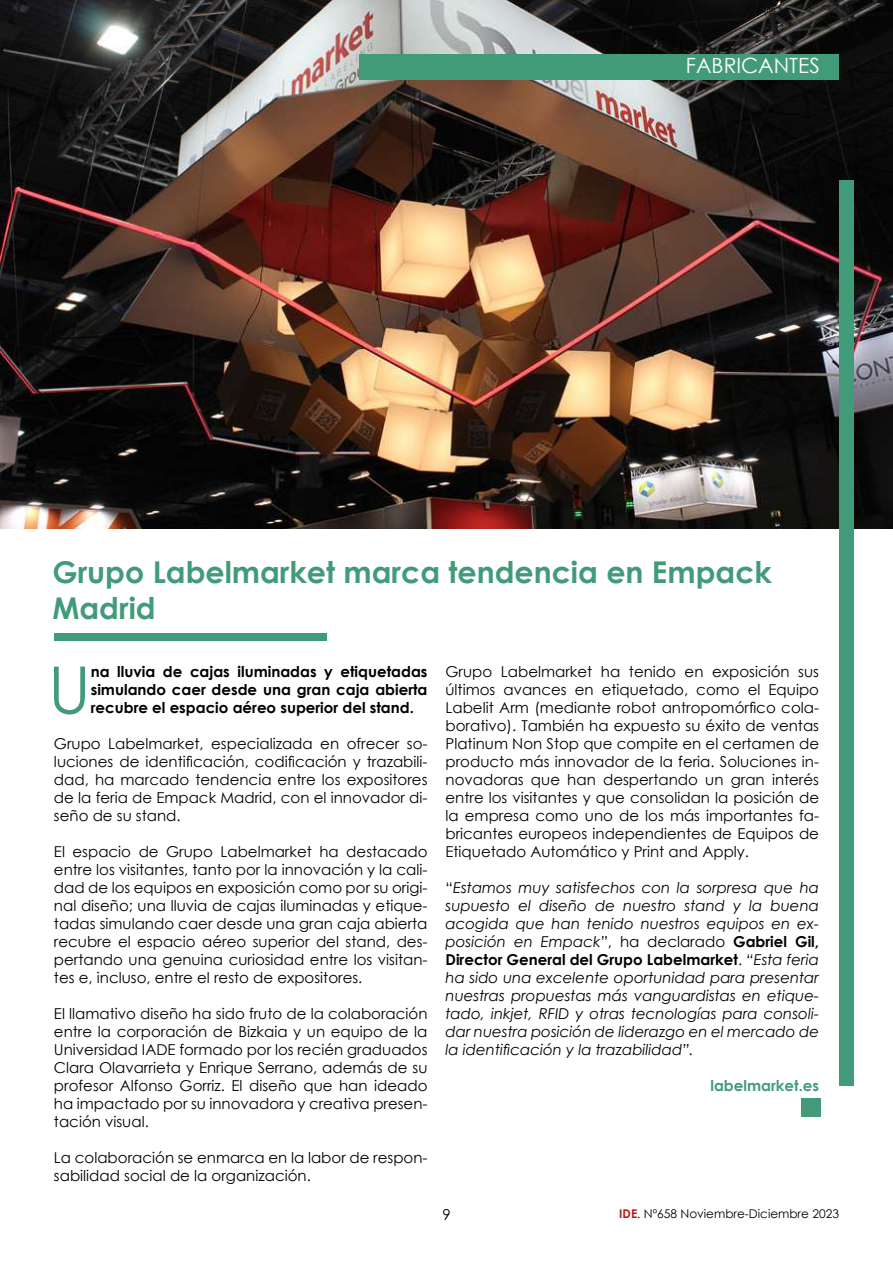
<style>
.page{position:relative;width:893px;height:1263px;background:#fff}
.page>*{position:absolute;margin:0;border:0;box-sizing:border-box;transform-origin:0 0}
.t1{font:65.1px "Century Gothic";color:#429b78}
.t2{font:700 30px/36px "Century Gothic";color:#429b78}
.t3{font:21px "Century Gothic";color:#fff}
.t4{font:15px/18px "Century Gothic";color:#000;text-align:justify}
.t5{font:italic 15px/18px "Century Gothic";color:#000;text-align:justify}
.t6{font:700 15px/18px "Century Gothic";color:#000;text-align:justify}
.t7{font:700 15px "Century Gothic";color:#429b78}
.t8{font:12px "Century Gothic";color:#000}
.s1{font-style:normal}
.s2{font-weight:700;font-style:normal}
.s3{font-weight:700;color:#b01917}
</style>
<div class="page">
<img style="left:0;top:0;width:893px;height:529px">
<div style="left:54px;top:633px;width:273px;height:7px;background:#429b78"></div>
<div style="left:801px;top:1098px;width:19px;height:18px;background:#429b78"></div>
<div style="left:360px;top:54px;width:479px;height:25px;background:#429b78"></div>
<div style="left:839px;top:180px;width:15px;height:906px;background:#429b78"></div>
<h3 class="t3" style="left:686px;top:51px;width:136px">FABRICANTES</h3>
<h2 class="t2" style="left:52px;top:553px;width:721px">Grupo Labelmarket marca tendencia en Empack<br>Madrid</h2>
<h1 class="t1" style="left:48px;top:644px;width:44px">U</h1>
<p class="t6" style="left:91px;top:662px;width:338px">na lluvia de cajas iluminadas y etiquetadas simulando caer desde una gran caja abierta recubre el espacio aéreo superior del stand.</p>
<p class="t4" style="left:54px;top:735px;width:375px">Grupo Labelmarket, especializada en ofrecer so&shy;luciones de identificación, codificación y trazabili&shy;dad, ha marcado tendencia entre los expositores de la feria de Empack Madrid, con el innovador di&shy;seño de su stand.</p>
<p class="t4" style="left:54px;top:843px;width:375px">El espacio de Grupo Labelmarket ha destacado entre los visitantes, tanto por la innovación y la cali&shy;dad de los equipos en exposición como por su origi&shy;nal diseño; una lluvia de cajas iluminadas y etique&shy;tadas simulando caer desde una gran caja abierta recubre el espacio aéreo superior del stand, des&shy;pertando una genuina curiosidad entre los visitan&shy;tes e, incluso, entre el resto de expositores.</p>
<p class="t4" style="left:54px;top:1005px;width:375px">El llamativo diseño ha sido fruto de la colaboración entre la corporación de Bizkaia y un equipo de la Universidad IADE formado por los recién graduados Clara Olavarrieta y Enrique Serrano, además de su profesor Alfonso Gorriz. El diseño que han ideado ha impactado por su innovadora y creativa presen&shy;tación visual.</p>
<p class="t4" style="left:54px;top:1149px;width:375px">La colaboración se enmarca en la labor de respon&shy;sabilidad social de la organización.</p>
<p class="t4" style="left:445px;top:663px;width:375px">Grupo Labelmarket ha tenido en exposición sus últimos avances en etiquetado, como el Equipo Labelit Arm (mediante robot antropomórfico cola&shy;borativo). También ha expuesto su éxito de ventas Platinum Non Stop que compite en el certamen de producto más innovador de la feria. Soluciones in&shy;novadoras que han despertando un gran interés entre los visitantes y que consolidan la posición de la empresa como uno de los más importantes fa&shy;bricantes europeos independientes de Equipos de Etiquetado Automático y Print and Apply.</p>
<p class="t5" style="left:445px;top:879px;width:375px"><span class="s1">“</span>Estamos muy satisfechos con la sorpresa que ha supuesto el diseño de nuestro stand y la buena acogida que han tenido nuestros equipos en ex&shy;posición en Empack”<span class="s1">, ha declarado</span> <span class="s2">Gabriel Gil, Director General del Grupo Labelmarket</span><span class="s1">.</span> “Esta feria ha sido una excelente oportunidad para presentar nuestras propuestas más vanguardistas en etique&shy;tado, inkjet, RFID y otras tecnologías para consoli&shy;dar nuestra posición de liderazgo en el mercado de la identificación y la trazabilidad”.</p>
<p class="t7" style="left:710px;top:1074px;width:110px">labelmarket.es</p>
<p class="t4" style="left:442px;top:1205px;width:10px">9</p>
<p class="t8" style="left:619px;top:1205px;width:221px"><span class="s3">IDE</span>. Nº658 Noviembre-Diciembre 2023</p>
</div>
